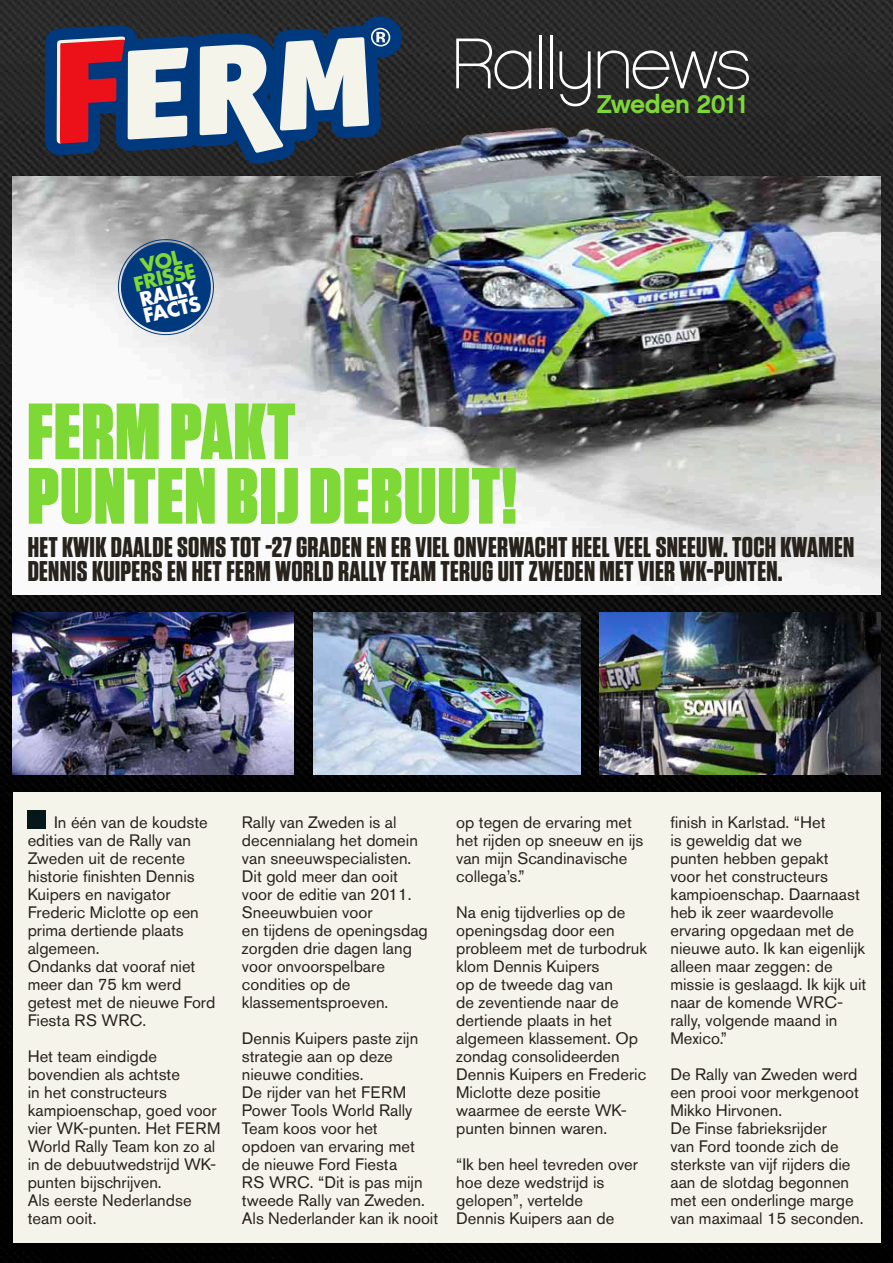
<style>
.page{position:relative;width:893px;height:1263px;background:#fff}
.page>*{position:absolute;margin:0;border:0;box-sizing:border-box;transform-origin:0 0}
.t1{font:900 79.5px/64.5px "Tungsten";letter-spacing:.02em;color:#7ed836}
.t2{font:71.7px "Chalet Paris Nineteen Eighty";letter-spacing:-.04em;color:#fff}
.t3{font:700 28.5px/24px "Tungsten";letter-spacing:.01em;color:#28221c}
.t4{font:25.8px "Chalet New York Nineteen Sixty";letter-spacing:-.02em;color:#7ed836}
.t5{font:700 19.5px/16.5px "Futura Std";color:#fff}
.t6{font:700 19.5px/16.5px "Futura Std";color:#7ed836;text-align:center}
.t7{font:16.5px/18px "Akzidenz Grotesk Pro";color:#28221c}
</style>
<div class="page">
<img style="left:0;top:0;width:893px;height:1263px">
<div style="left:13px;top:792px;width:867px;height:450px;background:#f4f4eb"></div>
<svg style="left:45px;top:16px;width:357px;height:150px"></svg>
<svg style="left:57px;top:36px;width:132px;height:108px"></svg>
<svg style="left:200px;top:28px;width:190px;height:125px"></svg>
<img style="left:13px;top:176px;width:867px;height:418px">
<div style="left:28px;top:810px;width:18px;height:18px;background:#051819"></div>
<img style="left:13px;top:612px;width:280px;height:162px">
<img style="left:313px;top:612px;width:267px;height:162px">
<img style="left:600px;top:612px;width:280px;height:162px">
<div style="left:340px;top:111px;width:364px;height:83px;background:#28221c;opacity:.5"></div>
<img style="left:356px;top:120px;width:358px;height:72px">
<svg style="left:114px;top:235px;width:104px;height:104px"></svg>
<p class="t6" style="left:128px;top:260px;width:64px;rotate:-13deg">vol frisse</p>
<p class="t5" style="left:138px;top:292px;width:60px;rotate:-13deg">rally facts</p>
<h2 class="t2" style="left:450px;top:22px;width:303px">Rallynews</h2>
<h3 class="t4" style="left:597px;top:88px;width:153px">Zweden 2011</h3>
<h1 class="t1" style="left:28px;top:402px;width:491px">FERM PAKT<br>PUNTEN BIJ DEBUUT!</h1>
<h3 class="t3" style="left:28px;top:535px;width:828px">HET KWIK DAALDE SOMS TOT -27 GRADEN EN ER VIEL ONVERWACHT HEEL VEEL SNEEUW. TOCH KWAMEN<br>DENNIS KUIPERS EN HET FERM WORLD RALLY TEAM TERUG UIT ZWEDEN MET VIER WK-PUNTEN.</h3>
<p class="t7" style="left:28px;top:813px;width:189px;text-indent:27px">In één van de koudste edities van de Rally van<br>Zweden uit de recente historie finishten Dennis<br>Kuipers en navigator<br>Frederic Miclotte op een prima dertiende plaats algemeen.<br>Ondanks dat vooraf niet meer dan 75 km werd getest met de nieuwe Ford<br>Fiesta RS WRC.</p>
<p class="t7" style="left:28px;top:1047px;width:194px">Het team eindigde bovendien als achtste<br>in het constructeurs kampioenschap, goed voor vier WK-punten. Het FERM<br>World Rally Team kon zo al in de debuutwedstrijd WK&shy;punten bijschrijven.<br>Als eerste Nederlandse team ooit.</p>
<p class="t7" style="left:242px;top:813px;width:187px">Rally van Zweden is al decennialang het domein van sneeuwspecialisten.<br>Dit gold meer dan ooit voor de editie van 2011.<br>Sneeuwbuien voor<br>en tijdens de openingsdag zorgden drie dagen lang voor onvoorspelbare condities op de klassementsproeven.</p>
<p class="t7" style="left:242px;top:1029px;width:198px">Dennis Kuipers paste zijn strategie aan op deze nieuwe condities.<br>De rijder van het FERM<br>Power Tools World Rally<br>Team koos voor het<br>opdoen van ervaring met<br>de nieuwe Ford Fiesta<br>RS WRC. “Dit is pas mijn tweede Rally van Zweden.<br>Als Nederlander kan ik nooit</p>
<p class="t7" style="left:456px;top:813px;width:189px">op tegen de ervaring met het rijden op sneeuw en ijs van mijn Scandinavische collega’s.”</p>
<p class="t7" style="left:456px;top:903px;width:192px">Na enig tijdverlies op de openingsdag door een probleem met de turbodruk klom Dennis Kuipers<br>op de tweede dag van<br>de zeventiende naar de dertiende plaats in het algemeen klassement. Op zondag consolideerden<br>Dennis Kuipers en Frederic<br>Miclotte deze positie waarmee de eerste WK&shy;punten binnen waren.</p>
<p class="t7" style="left:456px;top:1155px;width:183px">“Ik ben heel tevreden over hoe deze wedstrijd is gelopen”, vertelde<br>Dennis Kuipers aan de</p>
<p class="t7" style="left:670px;top:813px;width:197px">finish in Karlstad. “Het<br>is geweldig dat we<br>punten hebben gepakt<br>voor het constructeurs kampioenschap. Daarnaast heb ik zeer waardevolle ervaring opgedaan met de nieuwe auto. Ik kan eigenlijk alleen maar zeggen: de missie is geslaagd. Ik kijk uit naar de komende WRC&shy;rally, volgende maand in<br>Mexico.”</p>
<p class="t7" style="left:670px;top:1065px;width:195px">De Rally van Zweden werd een prooi voor merkgenoot<br>Mikko Hirvonen.<br>De Finse fabrieksrijder<br>van Ford toonde zich de sterkste van vijf rijders die aan de slotdag begonnen met een onderlinge marge van maximaal 15 seconden.</p>
</div>
